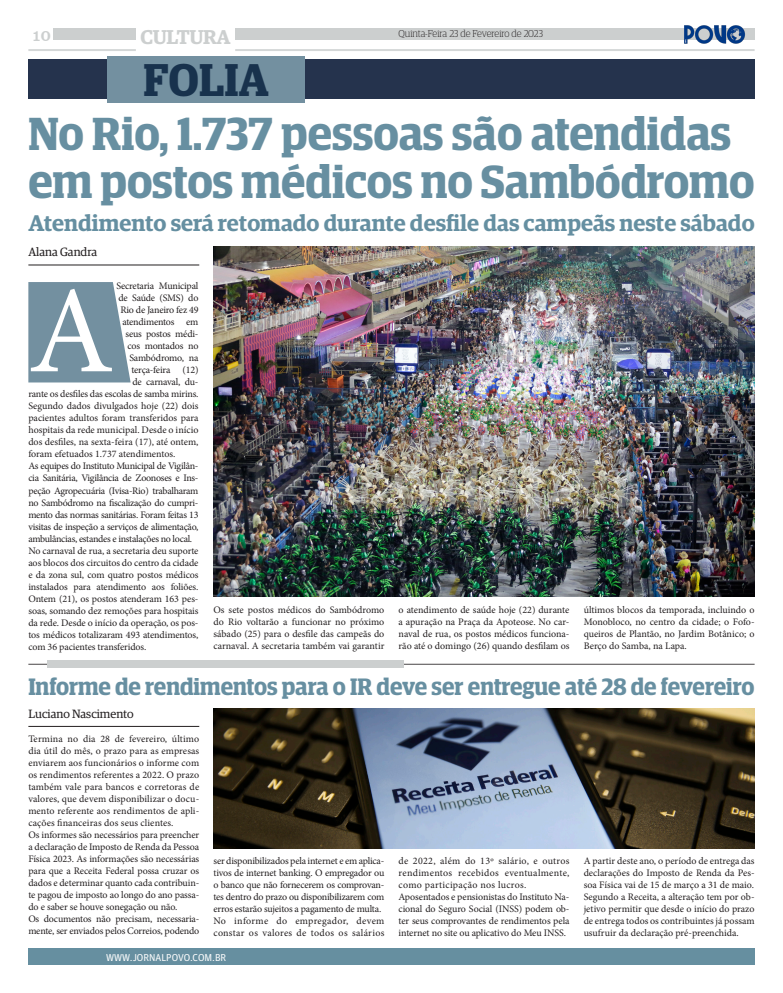
<style>
.page{position:relative;width:783px;height:993px;background:#fff}
.page>*{position:absolute;margin:0;border:0;box-sizing:border-box;transform-origin:0 0}
.t1{font:124px "Minion Pro";color:#fff}
.t2{font:600 46.4px/48.4px "Guardian Egyptian Display";letter-spacing:-.005em;color:#678fa1}
.t3{font:600 46px "Guardian Egyptian Display";color:#18324d}
.t4{font:600 23.8px "Guardian Egyptian Display";letter-spacing:-.005em;color:#678fa1}
.t5{font:600 22.7px "Guardian Egyptian";color:#658fa1}
.t6{font:600 20px "Guardian Egyptian";letter-spacing:-.02em;color:#cccfcf}
.t7{font:16px "Clarendon BT";color:#cccfcf}
.t8{font:12px "Guardian Egyptian";color:#231f20}
.t9{font:10px/12px "Minion Pro";letter-spacing:-.01em;color:#231f20;text-align:justify}
.t10{font:10px/12px "Minion Pro";letter-spacing:.03em;color:#231f20}
.t11{font:300 10px "Guardian Egyptian Display";color:#231f20}
.t12{font:10px "Guardian Agate Sans G1 D Regular";color:#fff}
</style>
<div class="page">
<div style="left:28px;top:947px;width:726px;height:17px;background:#668fa0"></div>
<div style="left:235px;top:28px;width:519px;height:12px;background:#cccfcf"></div>
<div style="left:54px;top:28px;width:82px;height:12px;background:#cccfcf"></div>
<hr style="left:28px;top:49px;width:108px;height:2px;background:#cccfcf">
<hr style="left:235px;top:49px;width:519px;height:2px;background:#cccfcf">
<hr style="left:28px;top:663px;width:726px;height:1px;background:#231f20">
<div style="left:47px;top:660px;width:356px;height:7px;background:#cccfcf"></div>
<svg style="left:28px;top:282px;width:103px;height:100px;background:#809aa8"></svg>
<hr style="left:28px;top:264px;width:171px;height:1px;background:#231f20">
<hr style="left:28px;top:725px;width:171px;height:1px;background:#231f20">
<div style="left:28px;top:59px;width:726px;height:40px;background:#25334d"></div>
<div style="left:107px;top:56px;width:198px;height:46px;background:#7390a0"></div>
<img style="left:213px;top:246px;width:541px;height:350px">
<img style="left:213px;top:708px;width:541px;height:140px">
<img style="left:684px;top:25px;width:61px;height:19px">
<h3 class="t7" style="left:31px;top:25px;width:21px">10</h3>
<p class="t11" style="left:398px;top:28px;width:146px">Quinta-Feira 23 de Fevereiro de 2023</p>
<h3 class="t6" style="left:140px;top:22px;width:92px">CULTURA</h3>
<p class="t3" style="left:143px;top:55px;width:127px">FOLIA</p>
<p class="t2" style="left:28px;top:109px;width:727px">No Rio, 1.737 pessoas são atendidas em postos médicos no Sambódromo</p>
<p class="t5" style="left:28px;top:206px;width:727px">Atendimento será retomado durante desfile das campeãs neste sábado</p>
<p class="t8" style="left:28px;top:244px;width:70px">Alana Gandra</p>
<p class="t9" style="left:28px;top:280px;width:172px;text-align:right">Secretaria Municipal<br>de Saúde (SMS) do<br>Rio de Janeiro fez 49<br>atendimentos em<br>seus postos médi-<br>cos montados no<br>Sambódromo, na<br>terça-feira (12)<br>de carnaval, du-<br>rante os desfiles das escolas de samba mirins.</p>
<p class="t9" style="left:28px;top:400px;width:172px">Segundo dados divulgados hoje (22) dois pacientes adultos foram transferidos para hospitais da rede municipal. Desde o início dos desfiles, na sexta-feira (17), até ontem, foram efetuados 1.737 atendimentos.</p>
<p class="t9" style="left:28px;top:460px;width:172px">As equipes do Instituto Municipal de Vigilân&shy;cia Sanitária, Vigilância de Zoonoses e Ins&shy;peção Agropecuária (Ivisa-Rio) trabalharam no Sambódromo na fiscalização do cumpri&shy;mento das normas sanitárias. Foram feitas 13 visitas de inspeção a serviços de alimentação, ambulâncias, estandes e instalações no local.</p>
<p class="t9" style="left:28px;top:544px;width:172px">No carnaval de rua, a secretaria deu suporte aos blocos dos circuitos do centro da cidade e da zona sul, com quatro postos médicos instalados para atendimento aos foliões.<br>Ontem (21), os postos atenderam 163 pes&shy;soas, somando dez remoções para hospitais da rede. Desde o início da operação, os pos&shy;tos médicos totalizaram 493 atendimentos, com 36 pacientes transferidos.</p>
<p class="t1" style="left:28px;top:248px;width:87px">A</p>
<p class="t9" style="left:213px;top:604px;width:172px">Os sete postos médicos do Sambódromo do Rio voltarão a funcionar no próximo sábado (25) para o desfile das campeãs do carnaval. A secretaria também vai garantir</p>
<p class="t9" style="left:398px;top:604px;width:172px">o atendimento de saúde hoje (22) durante a apuração na Praça da Apoteose. No car&shy;naval de rua, os postos médicos funciona&shy;rão até o domingo (26) quando desfilam os</p>
<p class="t9" style="left:583px;top:604px;width:172px">últimos blocos da temporada, incluindo o Monobloco, no centro da cidade; o Fofo&shy;queiros de Plantão, no Jardim Botânico; o Berço do Samba, na Lapa.</p>
<p class="t4" style="left:28px;top:673px;width:727px">Informe de rendimentos para o IR deve ser entregue até 28 de fevereiro</p>
<p class="t9" style="left:28px;top:732px;width:172px">Termina no dia 28 de fevereiro, último dia útil do mês, o prazo para as empresas enviarem aos funcionários o informe com os rendimentos referentes a 2022. O prazo também vale para bancos e corretoras de valores, que devem disponibilizar o docu&shy;mento referente aos rendimentos de apli&shy;cações financeiras dos seus clientes.</p>
<p class="t9" style="left:28px;top:828px;width:172px">Os informes são necessários para preencher a declaração de Imposto de Renda da Pessoa Física 2023. As informações são necessárias para que a Receita Federal possa cruzar os dados e determinar quanto cada contribuin&shy;te pagou de imposto ao longo do ano passa&shy;do e saber se houve sonegação ou não.</p>
<p class="t9" style="left:28px;top:912px;width:172px">Os documentos não precisam, necessaria&shy;mente, ser enviados pelos Correios, podendo</p>
<p class="t8" style="left:28px;top:705px;width:107px">Luciano Nascimento</p>
<p class="t9" style="left:213px;top:854px;width:172px">ser disponibilizados pela internet e em aplica&shy;tivos de internet banking. O empregador ou o banco que não fornecerem os comprovan&shy;tes dentro do prazo ou disponibilizarem com erros estarão sujeitos a pagamento de multa.</p>
<p class="t10" style="left:213px;top:914px;width:172px">No informe do empregador, devem constar os valores de todos os salários</p>
<p class="t9" style="left:398px;top:854px;width:172px">de 2022, além do 13º salário, e outros rendimentos recebidos eventualmente, como participação nos lucros.</p>
<p class="t9" style="left:398px;top:890px;width:172px">Aposentados e pensionistas do Instituto Na&shy;cional do Seguro Social (INSS) podem ob&shy;ter seus comprovantes de rendimentos pela internet no site ou aplicativo do Meu INSS.</p>
<p class="t9" style="left:583px;top:854px;width:172px">A partir deste ano, o período de entrega das declarações do Imposto de Renda da Pes&shy;soa Física vai de 15 de março a 31 de maio.</p>
<p class="t9" style="left:583px;top:890px;width:172px">Segundo a Receita, a alteração tem por ob&shy;jetivo permitir que desde o início do prazo de entrega todos os contribuintes já possam usufruir da declaração pré-preenchida.</p>
<p class="t12" style="left:106px;top:949px;width:122px">WWW.JORNALPOVO.COM.BR</p>
</div>
